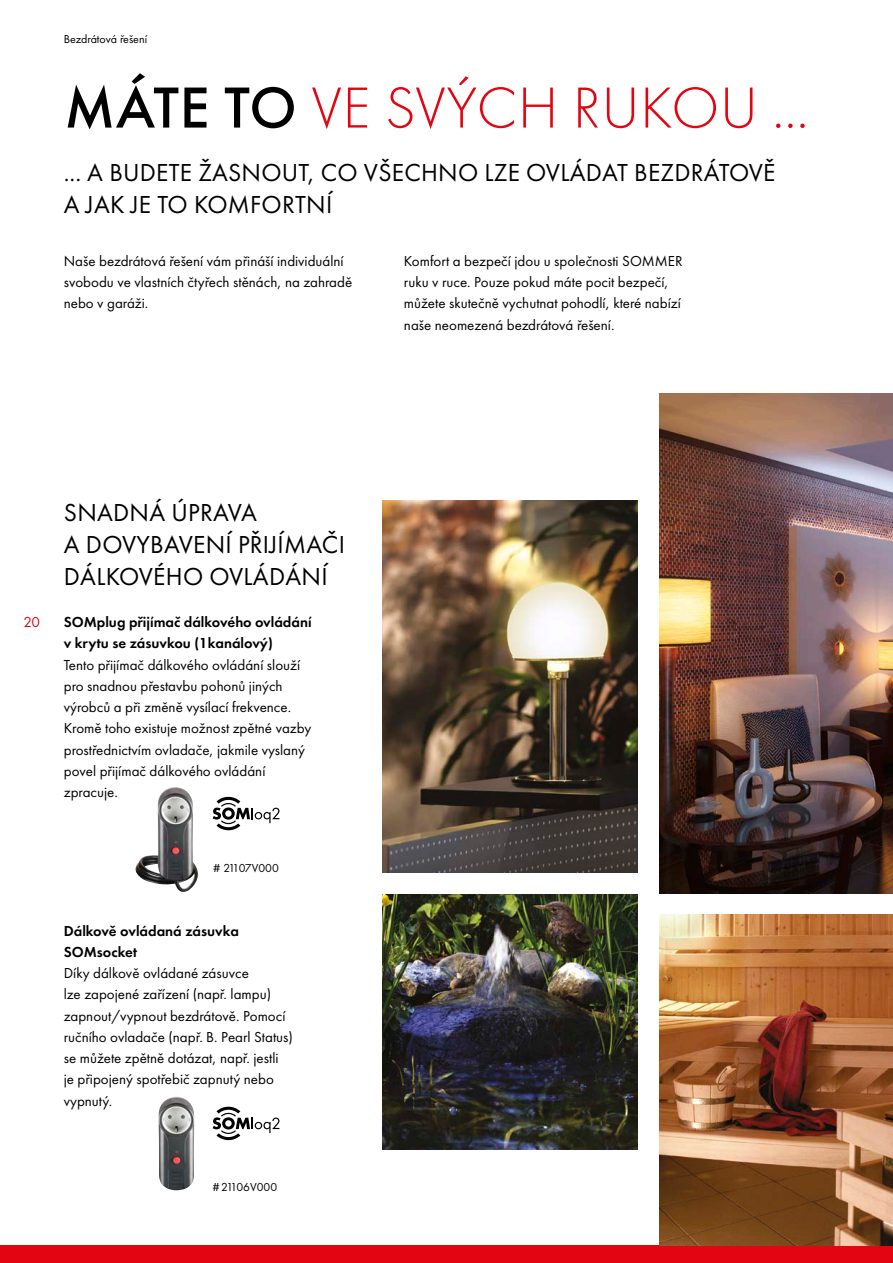
<style>
.page{position:relative;width:893px;height:1263px;background:#fff}
.page>*{position:absolute;margin:0;border:0;box-sizing:border-box;transform-origin:0 0}
.t1{font:300 60px "Futura PT";letter-spacing:.01em;color:#e30612}
.t2{font:25.5px/32px "Futura PT";letter-spacing:.01em;color:#000}
.t3{font:15px/21.3px "Futura PT";color:#000}
.t4{font:600 15px/21.3px "Futura PT";color:#000}
.t5{font:15px "Futura PT";color:#e30612}
.t6{font:12px "Futura PT";color:#000}
.t7{font:12px "Futura PT";letter-spacing:-.025em;color:#000}
.s1{font-weight:500;color:#000}
</style>
<div class="page">
<div style="left:0;top:1246px;width:893px;height:17px;background:#e30612"></div>
<img style="left:659px;top:914px;width:234px;height:332px">
<img style="left:383px;top:894px;width:255px;height:255px">
<img style="left:659px;top:393px;width:234px;height:500px">
<img style="left:383px;top:501px;width:255px;height:372px">
<img style="left:159px;top:1096px;width:35px;height:94px">
<img style="left:135px;top:787px;width:63px;height:105px">
<svg style="left:213px;top:797px;width:66px;height:33px"></svg>
<svg style="left:213px;top:1107px;width:66px;height:33px"></svg>
<p class="t6" style="left:64px;top:31px;width:85px">Bezdrátová řešení</p>
<h1 class="t1" style="left:64px;top:74px;width:746px"><span class="s1">MÁTE TO</span> VE SVÝCH RUKOU ...</h1>
<h2 class="t2" style="left:64px;top:156px;width:713px">... A BUDETE ŽASNOUT, CO VŠECHNO LZE OVLÁDAT BEZDRÁTOVĚ<br>A JAK JE TO KOMFORTNÍ</h2>
<p class="t3" style="left:64px;top:250px;width:290px">Naše bezdrátová řešení vám přináší individuální svobodu ve vlastních čtyřech stěnách, na zahradě nebo v garáži.</p>
<p class="t3" style="left:404px;top:250px;width:280px">Komfort a bezpečí jdou u společnosti SOMMER ruku v ruce. Pouze pokud máte pocit bezpečí, můžete skutečně vychutnat pohodlí, které nabízí naše neomezená bezdrátová řešení.</p>
<p class="t5" style="left:23px;top:613px;width:18px">20</p>
<h2 class="t2" style="left:64px;top:496px;width:283px">SNADNÁ ÚPRAVA<br>A DOVYBAVENÍ PŘIJÍMAČI<br>DÁLKOVÉHO OVLÁDÁNÍ</h2>
<p class="t4" style="left:64px;top:611px;width:249px">SOMplug přijímač dálkového ovládání v krytu se zásuvkou (1kanálový)</p>
<p class="t3" style="left:64px;top:654px;width:249px">Tento přijímač dálkového ovládání slouží pro snadnou přestavbu pohonů jiných výrobců a při změně vysílací frekvence.<br>Kromě toho existuje možnost zpětné vazby prostřednictvím ovladače, jakmile vyslaný povel přijímač dálkového ovládání zpracuje.</p>
<p class="t7" style="left:213px;top:861px;width:67px"># 21107V000</p>
<p class="t4" style="left:64px;top:920px;width:177px">Dálkově ovládaná zásuvka<br>SOMsocket</p>
<p class="t3" style="left:64px;top:962px;width:231px">Díky dálkově ovládané zásuvce<br>lze zapojené zařízení (např. lampu) zapnout/vypnout bezdrátově. Pomocí ručního ovladače (např. B. Pearl Status) se můžete zpětně dotázat, např. jestli<br>je připojený spotřebič zapnutý nebo vypnutý.</p>
<p class="t6" style="left:213px;top:1179px;width:66px">#21106V000</p>
</div>
